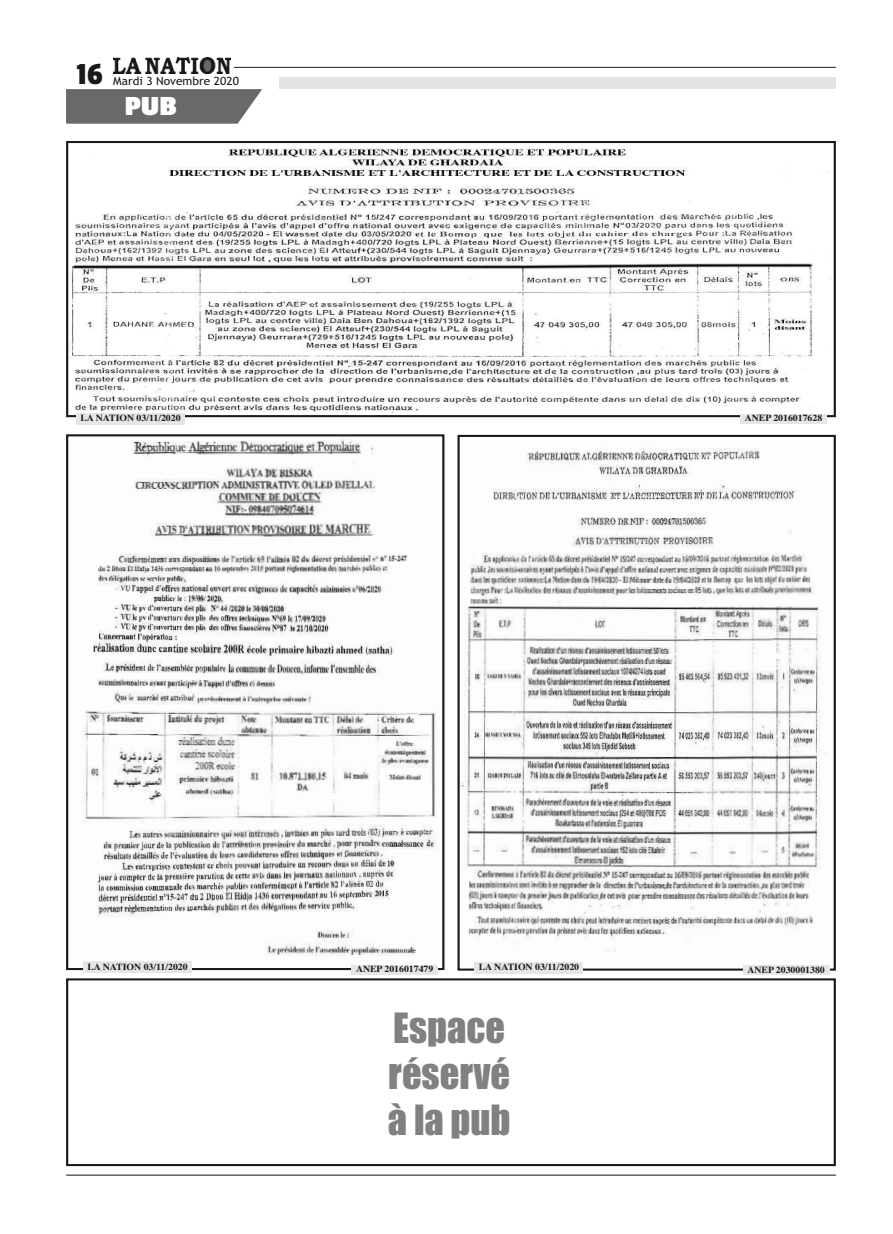
<style>
.page{position:relative;width:893px;height:1234px;background:#fff}
.page>*{position:absolute;margin:0;border:0;box-sizing:border-box;transform-origin:0 0}
.t1{font:38.55px/46.2px "Impact";color:#818181}
.t2{font:32.1px "Passion One";color:#191919;scale:1.05 1}
.t3{font:700 28.95px "Passion One";color:#fff;scale:1.05 1}
.t4{font:11.4px "Trebuchet MS";color:#191919;scale:1.05 1}
.t5{font:700 9.3px "Times";color:#191919;scale:1.05 1}
</style>
<div class="page">
<img style="left:69px;top:148px;width:762px;height:266px">
<div style="left:66px;top:141px;width:770px;height:276px;border:2px solid #191919"></div>
<hr style="left:66px;top:1174px;width:770px;height:1px;background:#191919">
<div style="left:740px;top:414px;width:87px;height:10px;background:#e6e6e6"></div>
<img style="left:83px;top:437px;width:353px;height:529px">
<div style="left:66px;top:434px;width:378px;height:535px;border:2px solid #191919"></div>
<div style="left:66px;top:978px;width:770px;height:187px;border:2px solid #191919"></div>
<div style="left:76px;top:413px;width:109px;height:12px;background:#e6e6e6"></div>
<div style="left:83px;top:961px;width:109px;height:12px;background:#e6e6e6"></div>
<div style="left:352px;top:964px;width:86px;height:10px;background:#e6e6e6"></div>
<img style="left:460px;top:448px;width:370px;height:519px">
<div style="left:457px;top:435px;width:379px;height:535px;border:2px solid #191919"></div>
<div style="left:475px;top:961px;width:108px;height:12px;background:#e6e6e6"></div>
<div style="left:743px;top:965px;width:86px;height:10px;background:#e6e6e6"></div>
<img style="left:113px;top:58px;width:117px;height:16px">
<hr style="left:234px;top:67px;width:602px;height:1px;background:#191919">
<div style="left:279px;top:78px;width:557px;height:11px;background:#e3e3e3"></div>
<svg style="left:66px;top:89px;width:196px;height:35px;background:#747474"></svg>
<h2 class="t2" style="left:76px;top:57px;width:26px">16</h2>
<p class="t4" style="left:113px;top:74px;width:121px">Mardi 3 Novembre 2020</p>
<h3 class="t3" style="left:125px;top:91px;width:51px">PUB</h3>
<p class="t5" style="left:80px;top:412px;width:97px">LA NATION 03/11/2020</p>
<p class="t5" style="left:745px;top:412px;width:75px">ANEP 2016017628</p>
<p class="t5" style="left:87px;top:960px;width:97px">LA NATION 03/11/2020</p>
<p class="t5" style="left:356px;top:963px;width:75px">ANEP 2016017479</p>
<p class="t5" style="left:479px;top:961px;width:97px">LA NATION 03/11/2020</p>
<p class="t5" style="left:747px;top:963px;width:75px">ANEP 2030001380</p>
<h1 class="t1" style="left:388px;top:1005px;width:124px">Espace réservé à la pub</h1>
</div>
